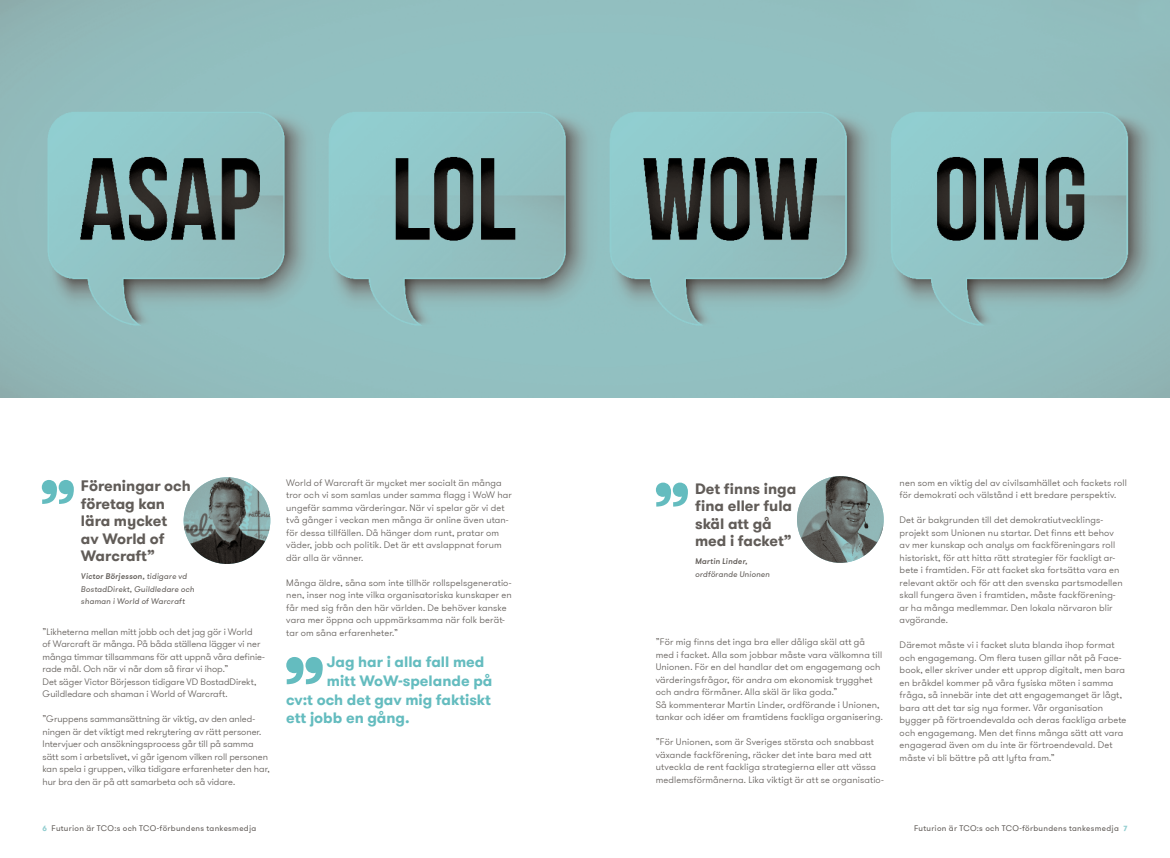
<style>
.page{position:relative;width:1170px;height:858px;background:#fff}
.page>*{position:absolute;margin:0;border:0;box-sizing:border-box;transform-origin:0 0}
.t1{font:700 15px/17.5px "GT Walsheim";color:#615c58}
.t2{font:700 15px "GT Walsheim";color:#64bcbf}
.t3{font:300 9.38px/12.5px "GT Walsheim";letter-spacing:.01em;color:#615c58}
.t4{font:italic 8.12px/12.5px "GT Walsheim";letter-spacing:.01em;color:#615c58}
.t5{font:8.12px "GT Walsheim";letter-spacing:.035em;color:#615c58}
.t6{font:italic 500 8.12px "GT Walsheim";letter-spacing:.015em;color:#615c58}
.s1{font-weight:500}
.s2{font-weight:700;font-size:7.5px;color:#90cdcf}
</style>
<div class="page">
<img style="left:0;top:0;width:1169px;height:397px">
<svg style="left:286px;top:657px;width:37px;height:27px"></svg>
<img style="left:184px;top:477px;width:86px;height:87px;border-radius:43px">
<svg style="left:42px;top:480px;width:32px;height:24px"></svg>
<img style="left:797px;top:476px;width:86px;height:87px;border-radius:43px">
<svg style="left:656px;top:482px;width:32px;height:24px"></svg>
<h1 class="t1" style="left:81px;top:477px;width:111px">Föreningar och företag kan lära mycket<br>av World of<br>Warcraft”</h1>
<p class="t4" style="left:81px;top:570px;width:115px"><span class="s1">Victor Börjesson,</span> tidigare vd<br>BostadDirekt, Guildledare och shaman i World of Warcraft</p>
<p class="t3" style="left:43px;top:625px;width:224px">”Likheterna mellan mitt jobb och det jag gör i World<br>of Warcraft är många. På båda ställena lägger vi ner många timmar tillsammans för att uppnå våra definie&shy;rade mål. Och när vi når dom så firar vi ihop.”<br>Det säger Victor Börjesson tidigare VD BostadDirekt, Guildledare och shaman i World of Warcraft.</p>
<p class="t3" style="left:43px;top:712px;width:229px">”Gruppens sammansättning är viktig, av den anled&shy;ningen är det viktigt med rekrytering av rätt personer.<br>Intervjuer och ansökningsprocess går till på samma sätt som i arbetslivet, vi går igenom vilken roll personen kan spela i gruppen, vilka tidigare erfarenheter den har, hur bra den är på att samarbeta och så vidare.</p>
<p class="t3" style="left:286px;top:476px;width:227px">World of Warcraft är mycket mer socialt än många tror och vi som samlas under samma flagg i WoW har ungefär samma värderingar. När vi spelar gör vi det två gånger i veckan men många är online även utan&shy;för dessa tillfällen. Då hänger dom runt, pratar om väder, jobb och politik. Det är ett avslappnat forum där alla är vänner.</p>
<p class="t3" style="left:286px;top:576px;width:227px">Många äldre, såna som inte tillhör rollspelsgeneratio&shy;nen, inser nog inte vilka organisatoriska kunskaper en får med sig från den här världen. De behöver kanske vara mer öppna och uppmärksamma när folk berät&shy;tar om såna erfarenheter.”</p>
<h1 class="t2" style="left:327px;top:652px;width:159px">Jag har i alla fall med</h1>
<h1 class="t2" style="left:327px;top:670px;width:167px">mitt WoW-spelande på</h1>
<h1 class="t2" style="left:286px;top:689px;width:206px">cv:t och det gav mig faktiskt</h1>
<h1 class="t2" style="left:286px;top:708px;width:125px">ett jobb en gång.</h1>
<h1 class="t1" style="left:695px;top:480px;width:103px">Det finns inga fina eller fula skäl att gå med i facket”</h1>
<p class="t6" style="left:695px;top:556px;width:54px">Martin Linder,</p>
<p class="t4" style="left:695px;top:567px;width:76px">ordförande Unionen</p>
<p class="t3" style="left:655px;top:636px;width:229px">”För mig finns det inga bra eller dåliga skäl att gå med i facket. Alla som jobbar måste vara välkomna till Unionen. För en del handlar det om engagemang och värderingsfrågor, för andra om ekonomisk trygghet och andra förmåner. Alla skäl är lika goda.”<br>Så kommenterar Martin Linder, ordförande i Unionen, tankar och idéer om framtidens fackliga organisering.</p>
<p class="t3" style="left:655px;top:736px;width:229px">”För Unionen, som är Sveriges största och snabbast växande fackförening, räcker det inte bara med att utveckla de rent fackliga strategierna eller att vässa medlemsförmånerna. Lika viktigt är att se organisatio-</p>
<p class="t3" style="left:899px;top:476px;width:229px">nen som en viktig del av civilsamhället och fackets roll för demokrati och välstånd i ett bredare perspektiv.</p>
<p class="t3" style="left:899px;top:514px;width:225px">Det är bakgrunden till det demokratiutvecklings&shy;projekt som Unionen nu startar. Det finns ett behov av mer kunskap och analys om fackföreningars roll historiskt, för att hitta rätt strategier för fackligt ar&shy;bete i framtiden. För att facket ska fortsätta vara en relevant aktör och för att den svenska partsmodellen skall fungera även i framtiden, måste fackförening&shy;ar ha många medlemmar. Den lokala närvaron blir avgörande.</p>
<p class="t3" style="left:899px;top:639px;width:228px">Däremot måste vi i facket sluta blanda ihop format och engagemang. Om flera tusen gillar nåt på Face&shy;book, eller skriver under ett upprop digitalt, men bara en bråkdel kommer på våra fysiska möten i samma fråga, så innebär inte det att engagemanget är lågt, bara att det tar sig nya former. Vår organisation bygger på förtroendevalda och deras fackliga arbete och engagemang. Men det finns många sätt att vara engagerad även om du inte är förtroendevald. Det måste vi bli bättre på att lyfta fram.”</p>
<p class="t5" style="left:43px;top:822px;width:215px"><span class="s2">6</span> Futurion är TCO:s och TCO-förbundens tankesmedja</p>
<p class="t5" style="left:913px;top:822px;width:215px">Futurion är TCO:s och TCO-förbundens tankesmedja <span class="s2">7</span></p>
</div>
